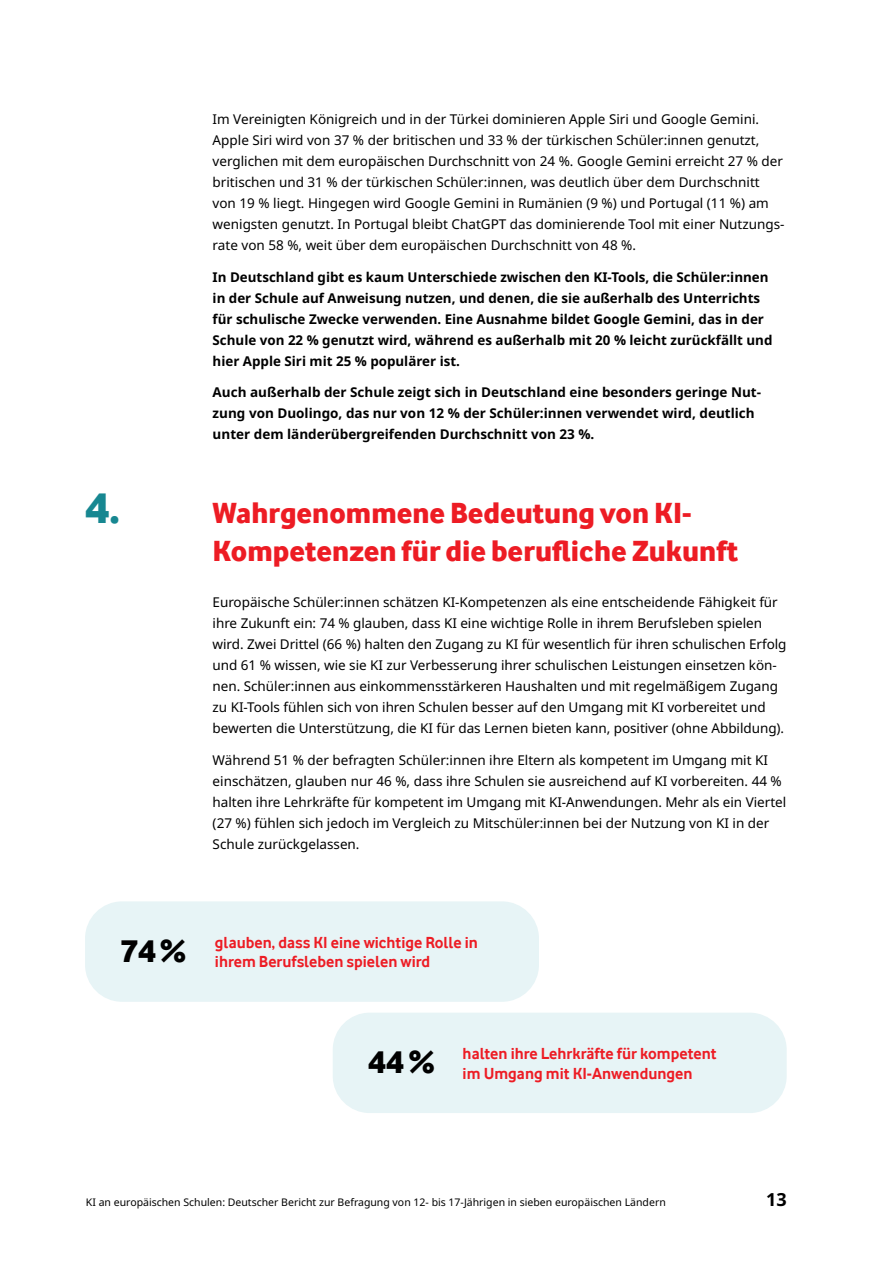
<style>
.page{position:relative;width:893px;height:1263px;background:#fff}
.page>*{position:absolute;margin:0;border:0;box-sizing:border-box;transform-origin:0 0}
.t1{font:45px "Vodafone Ex B";color:#178791}
.t2{font:33px "Vodafone Ex B";color:#000}
.t3{font:30px/37.5px "Vodafone Ex B";color:#ed1c24}
.t4{font:700 18px "Noto Sans";color:#000}
.t5{font:700 16.5px/19.8px "Vodafone Rg";color:#ed1c24}
.t6{font:13.5px/21px "Noto Sans";color:#000}
.t7{font:700 13.5px/21px "Noto Sans";color:#000}
.t8{font:10.5px "Noto Sans";color:#000}
</style>
<div class="page">
<div style="left:85px;top:901px;width:454px;height:101px;background:#e7f4f6;border-radius:37px"></div>
<div style="left:333px;top:1013px;width:454px;height:100px;background:#e7f4f6;border-radius:37px"></div>
<h1 class="t1" style="left:85px;top:480px;width:36px">4.</h1>
<p class="t6" style="left:213px;top:109px;width:574px">Im Vereinigten Königreich und in der Türkei dominieren Apple Siri und Google Gemini.<br>Apple Siri wird von 37 % der britischen und 33 % der türkischen Schüler:innen genutzt, verglichen mit dem europäischen Durchschnitt von 24 %. Google Gemini erreicht 27 % der britischen und 31 % der türkischen Schüler:innen, was deutlich über dem Durchschnitt von 19 % liegt. Hingegen wird Google Gemini in Rumänien (9 %) und Portugal (11 %) am wenigsten genutzt. In Portugal bleibt ChatGPT das dominierende Tool mit einer Nutzungs&shy;rate von 58 %, weit über dem europäischen Durchschnitt von 48 %.</p>
<p class="t7" style="left:213px;top:267px;width:561px">In Deutschland gibt es kaum Unterschiede zwischen den KI-Tools, die Schüler:innen in der Schule auf Anweisung nutzen, und denen, die sie außerhalb des Unterrichts für schulische Zwecke verwenden. Eine Ausnahme bildet Google Gemini, das in der Schule von 22 % genutzt wird, während es außerhalb mit 20 % leicht zurückfällt und hier Apple Siri mit 25 % populärer ist.</p>
<p class="t7" style="left:213px;top:382px;width:550px">Auch außerhalb der Schule zeigt sich in Deutschland eine besonders geringe Nut&shy;zung von Duolingo, das nur von 12 % der Schüler:innen verwendet wird, deutlich unter dem länderübergreifenden Durchschnitt von 23 %.</p>
<h3 class="t3" style="left:213px;top:493px;width:527px">Wahrgenommene Bedeutung von KI-<br>Kompetenzen für die berufliche Zukunft</h3>
<p class="t6" style="left:213px;top:592px;width:575px">Europäische Schüler:innen schätzen KI-Kompetenzen als eine entscheidende Fähigkeit für ihre Zukunft ein: 74 % glauben, dass KI eine wichtige Rolle in ihrem Berufsleben spielen wird. Zwei Drittel (66 %) halten den Zugang zu KI für wesentlich für ihren schulischen Erfolg und 61 % wissen, wie sie KI zur Verbesserung ihrer schulischen Leistungen einsetzen kön&shy;nen. Schüler:innen aus einkommensstärkeren Haushalten und mit regelmäßigem Zugang zu KI-Tools fühlen sich von ihren Schulen besser auf den Umgang mit KI vorbereitet und bewerten die Unterstützung, die KI für das Lernen bieten kann, positiver (ohne Abbildung).</p>
<p class="t6" style="left:213px;top:750px;width:575px">Während 51 % der befragten Schüler:innen ihre Eltern als kompetent im Umgang mit KI einschätzen, glauben nur 46 %, dass ihre Schulen sie ausreichend auf KI vorbereiten. 44 % halten ihre Lehrkräfte für kompetent im Umgang mit KI-Anwendungen. Mehr als ein Viertel (27 %) fühlen sich jedoch im Vergleich zu Mitschüler:innen bei der Nutzung von KI in der Schule zurückgelassen.</p>
<h2 class="t2" style="left:120px;top:930px;width:67px">74%</h2>
<p class="t5" style="left:215px;top:932px;width:265px">glauben, dass KI eine wichtige Rolle in ihrem Berufsleben spielen wird</p>
<h2 class="t2" style="left:368px;top:1042px;width:68px">44 %</h2>
<p class="t5" style="left:463px;top:1043px;width:255px">halten ihre Lehrkräfte für kompetent im Umgang mit KI-Anwendungen</p>
<p class="t8" style="left:86px;top:1195px;width:581px">KI an europäischen Schulen: Deutscher Bericht zur Befragung von 12- bis 17-Jährigen in sieben europäischen Ländern</p>
<h3 class="t4" style="left:766px;top:1187px;width:22px">13</h3>
</div>
